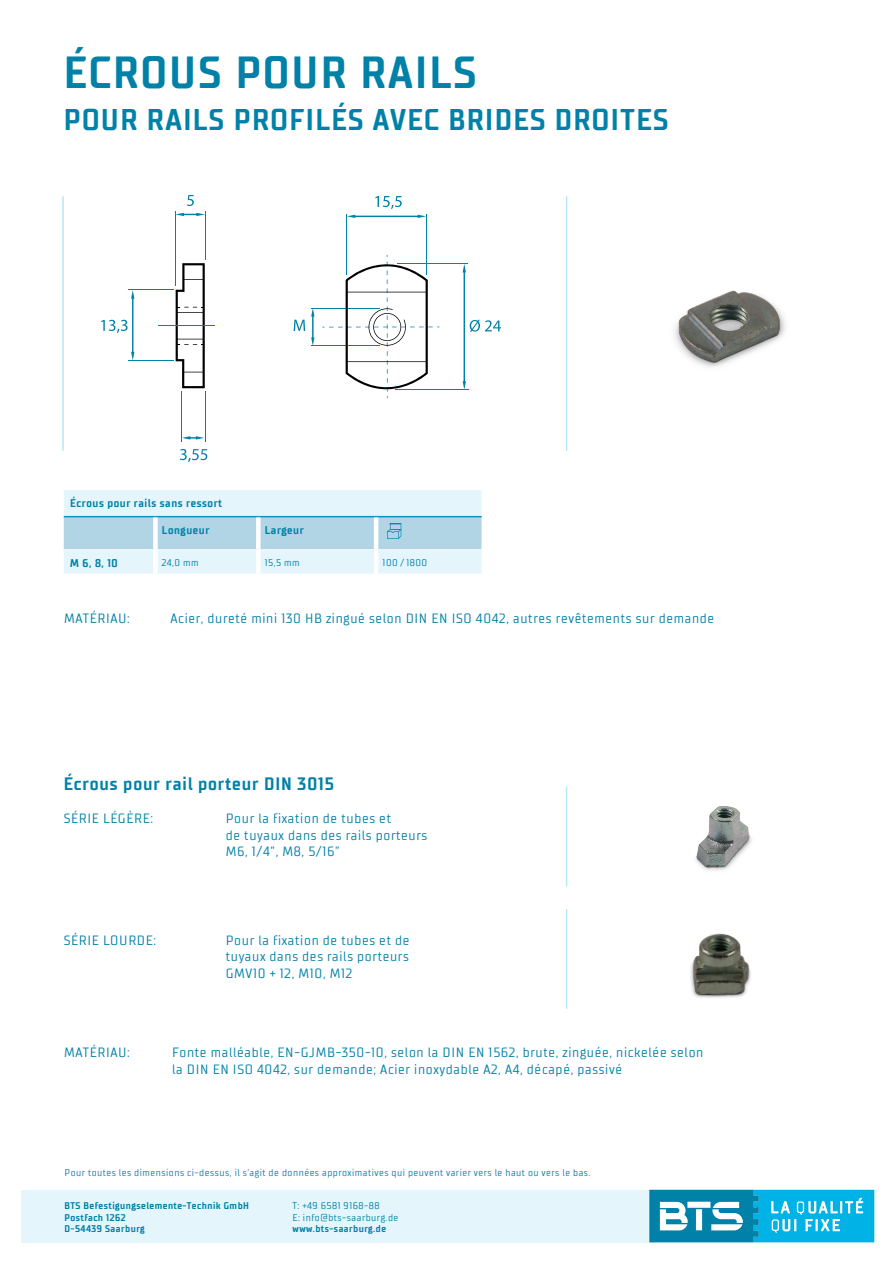
<style>
.page{position:relative;width:893px;height:1263px;background:#fff}
.page>*{position:absolute;margin:0;border:0;box-sizing:border-box;transform-origin:0 0}
.t1{font:700 45px "TT Supermolot Condensed";letter-spacing:.05em;color:#0081a7}
.t2{font:700 30px "TT Supermolot Condensed";letter-spacing:.05em;color:#0081a7}
.t3{font:700 18px "TT Supermolot Condensed";letter-spacing:.05em;color:#0081a7}
.t4{font:13.5px/16.5px "TT Supermolot Condensed";letter-spacing:.05em;color:#0081a7}
.t5{font:700 11.25px "TT Supermolot Condensed";letter-spacing:.05em;color:#0081a7}
.t6{font:9.75px/11.7px "TT Supermolot Condensed";letter-spacing:.05em;color:#0081a7}
.t7{font:700 9.75px/11.7px "TT Supermolot Condensed";letter-spacing:.05em;color:#0081a7}
</style>
<div class="page">
<div style="left:21px;top:1190px;width:635px;height:52px;background:#e5f5fc"></div>
<svg style="left:649px;top:1190px;width:225px;height:52px;background:#2eaed3"></svg>
<svg style="left:64px;top:490px;width:418px;height:83px;background:#cee7f2"></svg>
<hr style="left:566px;top:196px;width:1px;height:255px;background:#00b2e6">
<hr style="left:62px;top:196px;width:2px;height:255px;background:#00b2e6">
<hr style="left:176px;top:212px;width:1px;height:74px;background:#0081a7">
<hr style="left:128px;top:289px;width:45px;height:1px;background:#0081a7">
<hr style="left:128px;top:360px;width:45px;height:1px;background:#0081a7">
<hr style="left:205px;top:391px;width:1px;height:51px;background:#0081a7">
<hr style="left:182px;top:391px;width:1px;height:51px;background:#0081a7">
<hr style="left:205px;top:212px;width:1px;height:48px;background:#0081a7">
<svg style="left:176px;top:263px;width:29px;height:125px"></svg>
<hr style="left:158px;top:326px;width:57px;height:1px;background:#0081a7">
<svg style="left:182px;top:436px;width:22px;height:3px"></svg>
<svg style="left:175px;top:213px;width:30px;height:3px"></svg>
<svg style="left:187px;top:195px;width:7px;height:11px"></svg>
<svg style="left:101px;top:290px;width:33px;height:70px"></svg>
<svg style="left:180px;top:449px;width:27px;height:13px"></svg>
<hr style="left:311px;top:308px;width:69px;height:1px;background:#0081a7">
<hr style="left:346px;top:214px;width:1px;height:61px;background:#0081a7">
<hr style="left:426px;top:214px;width:1px;height:61px;background:#0081a7">
<hr style="left:311px;top:345px;width:69px;height:1px;background:#0081a7">
<hr style="left:395px;top:390px;width:74px;height:1px;background:#0081a7">
<hr style="left:397px;top:264px;width:71px;height:1px;background:#0081a7">
<svg style="left:322px;top:255px;width:117px;height:143px"></svg>
<svg style="left:311px;top:309px;width:3px;height:36px"></svg>
<svg style="left:347px;top:215px;width:79px;height:3px"></svg>
<svg style="left:294px;top:320px;width:11px;height:11px"></svg>
<svg style="left:375px;top:196px;width:27px;height:13px"></svg>
<svg style="left:463px;top:264px;width:38px;height:126px"></svg>
<img style="left:674px;top:290px;width:112px;height:77px">
<img style="left:690px;top:933px;width:61px;height:65px">
<img style="left:696px;top:806px;width:56px;height:65px">
<hr style="left:566px;top:909px;width:1px;height:100px;background:#00b2e6">
<hr style="left:566px;top:786px;width:1px;height:100px;background:#00b2e6">
<h1 class="t1" style="left:64px;top:46px;width:414px">ÉCROUS POUR RAILS</h1>
<h2 class="t2" style="left:64px;top:102px;width:606px">POUR RAILS PROFILÉS AVEC BRIDES DROITES</h2>
<p class="t5" style="left:70px;top:497px;width:153px">Écrous pour rails sans ressort</p>
<p class="t5" style="left:162px;top:523px;width:49px">Longueur</p>
<p class="t5" style="left:265px;top:523px;width:40px">Largeur</p>
<p class="t5" style="left:70px;top:556px;width:49px">M 6, 8, 10</p>
<p class="t6" style="left:162px;top:556px;width:38px">24,0 mm</p>
<p class="t6" style="left:265px;top:556px;width:36px">15,5 mm</p>
<p class="t6" style="left:383px;top:556px;width:46px">100 / 1800</p>
<p class="t4" style="left:64px;top:610px;width:67px">MATÉRIAU:</p>
<p class="t4" style="left:170px;top:610px;width:545px">Acier, dureté mini 130 HB zingué selon DIN EN ISO 4042, autres revêtements sur demande</p>
<h3 class="t3" style="left:64px;top:773px;width:272px">Écrous pour rail porteur DIN 3015</h3>
<p class="t4" style="left:64px;top:810px;width:91px">SÉRIE LÉGÈRE:</p>
<p class="t4" style="left:226px;top:810px;width:203px">Pour la fixation de tubes et<br>de tuyaux dans des rails porteurs<br>M6, 1/4”, M8, 5/16”</p>
<p class="t4" style="left:64px;top:932px;width:94px">SÉRIE LOURDE:</p>
<p class="t4" style="left:226px;top:932px;width:185px;text-align:justify">Pour la fixation de tubes et de tuyaux dans des rails porteurs GMV10 + 12, M10, M12</p>
<p class="t4" style="left:64px;top:1044px;width:67px">MATÉRIAU:</p>
<p class="t4" style="left:172px;top:1044px;width:533px">Fonte malléable, EN-GJMB-350-10, selon la DIN EN 1562, brute, zinguée, nickelée selon la DIN EN ISO 4042, sur demande; Acier inoxydable A2, A4, décapé, passivé</p>
<p class="t6" style="left:65px;top:1166px;width:527px">Pour toutes les dimensions ci-dessus, il s’agit de données approximatives qui peuvent varier vers le haut ou vers le bas.</p>
<p class="t7" style="left:65px;top:1200px;width:186px">BTS Befestigungselemente-Technik GmbH<br>Postfach 1262<br>D-54439 Saarburg</p>
<p class="t6" style="left:293px;top:1200px;width:107px">T: +49 6581 9168-88<br>E: info@bts-saarburg.de</p>
<p class="t7" style="left:293px;top:1223px;width:95px">www.bts-saarburg.de</p>
</div>
